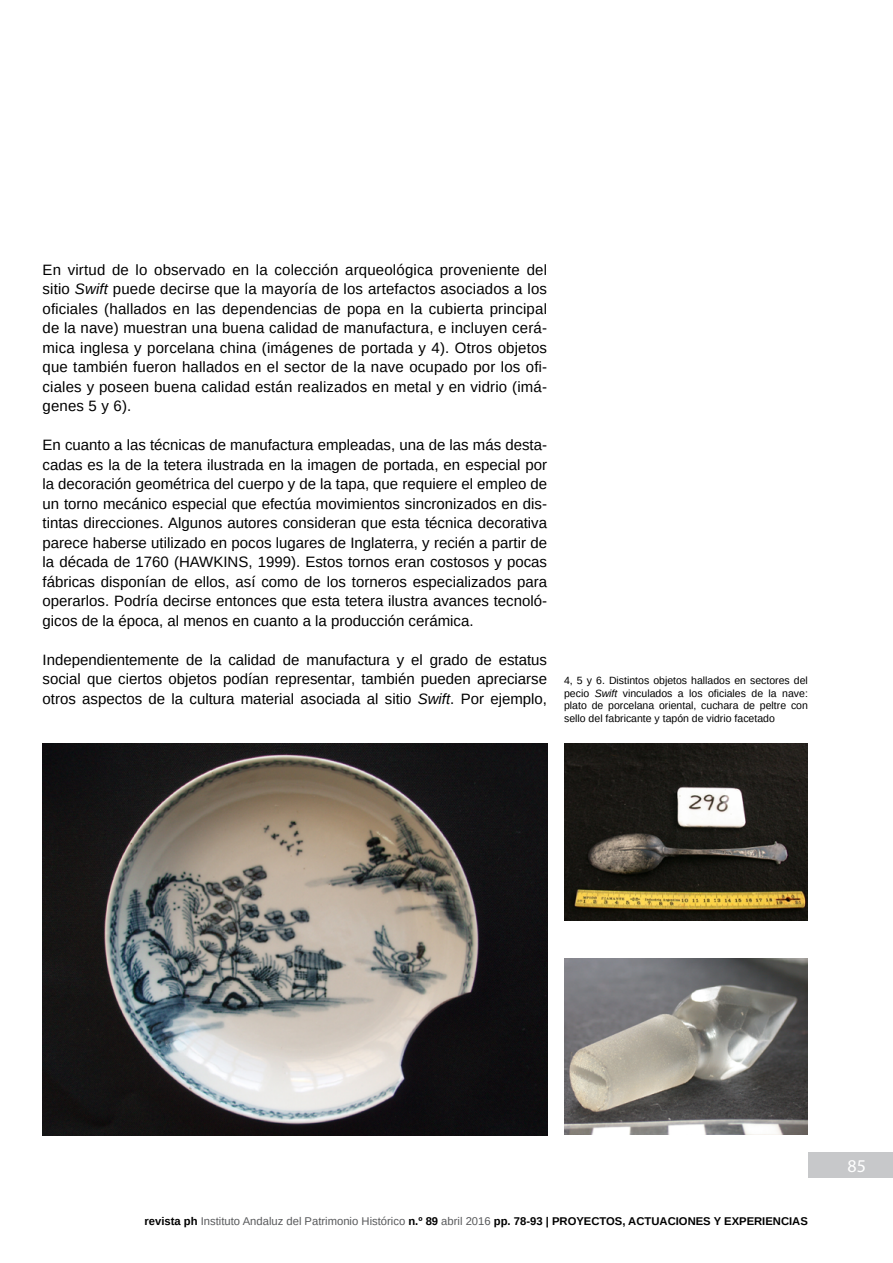
<style>
.page{position:relative;width:893px;height:1263px;background:#fff}
.page>*{position:absolute;margin:0;border:0;box-sizing:border-box;transform-origin:0 0}
.t1{font:18px "Myriad Pro";color:#fff}
.t2{font:15px/19.5px "Arimo";color:#000;text-align:justify}
.t3{font:700 11.25px "Arimo";color:#000}
.t4{font:10.5px/12.6px "Arimo";color:#000;text-align:justify}
.s1{font-style:italic}
.s2{font-weight:400;color:#58595b}
</style>
<div class="page">
<div style="left:808px;top:1152px;width:85px;height:26px;background:#c7c8ca"></div>
<img style="left:43px;top:743px;width:504px;height:392px">
<img style="left:564px;top:744px;width:244px;height:177px">
<img style="left:564px;top:959px;width:244px;height:175px">
<p class="t2" style="left:43px;top:260px;width:506px">En virtud de lo observado en la colección arqueológica proveniente del sitio <span class="s1">Swift</span> puede decirse que la mayoría de los artefactos asociados a los oficiales (hallados en las dependencias de popa en la cubierta principal de la nave) muestran una buena calidad de manufactura, e incluyen cerá&shy;mica inglesa y porcelana china (imágenes de portada y 4). Otros objetos que también fueron hallados en el sector de la nave ocupado por los ofi&shy;ciales y poseen buena calidad están realizados en metal y en vidrio (imá&shy;genes 5 y 6).</p>
<p class="t2" style="left:43px;top:435px;width:506px">En cuanto a las técnicas de manufactura empleadas, una de las más desta&shy;cadas es la de la tetera ilustrada en la imagen de portada, en especial por la decoración geométrica del cuerpo y de la tapa, que requiere el empleo de un torno mecánico especial que efectúa movimientos sincronizados en dis&shy;tintas direcciones. Algunos autores consideran que esta técnica decorativa parece haberse utilizado en pocos lugares de Inglaterra, y recién a partir de la década de 1760 (HAWKINS, 1999). Estos tornos eran costosos y pocas fábricas disponían de ellos, así como de los torneros especializados para operarlos. Podría decirse entonces que esta tetera ilustra avances tecnoló&shy;gicos de la época, al menos en cuanto a la producción cerámica.</p>
<p class="t2" style="left:43px;top:650px;width:506px">Independientemente de la calidad de manufactura y el grado de estatus social que ciertos objetos podían representar, también pueden apreciarse otros aspectos de la cultura material asociada al sitio <span class="s1">Swift</span>. Por ejemplo,</p>
<p class="t4" style="left:564px;top:674px;width:245px">4, 5 y 6. Distintos objetos hallados en sectores del pecio <span class="s1">Swift</span> vinculados a los oficiales de la nave: plato de porcelana oriental, cuchara de peltre con sello del fabricante y tapón de vidrio facetado</p>
<p class="t3" style="left:145px;top:1213px;width:665px">revista ph <span class="s2">Instituto Andaluz del Patrimonio Histórico</span> n.º 89 <span class="s2">abril 2016</span> pp. 78-93 | PROYECTOS, ACTUACIONES Y EXPERIENCIAS</p>
<p class="t1" style="left:848px;top:1155px;width:20px">85</p>
</div>
